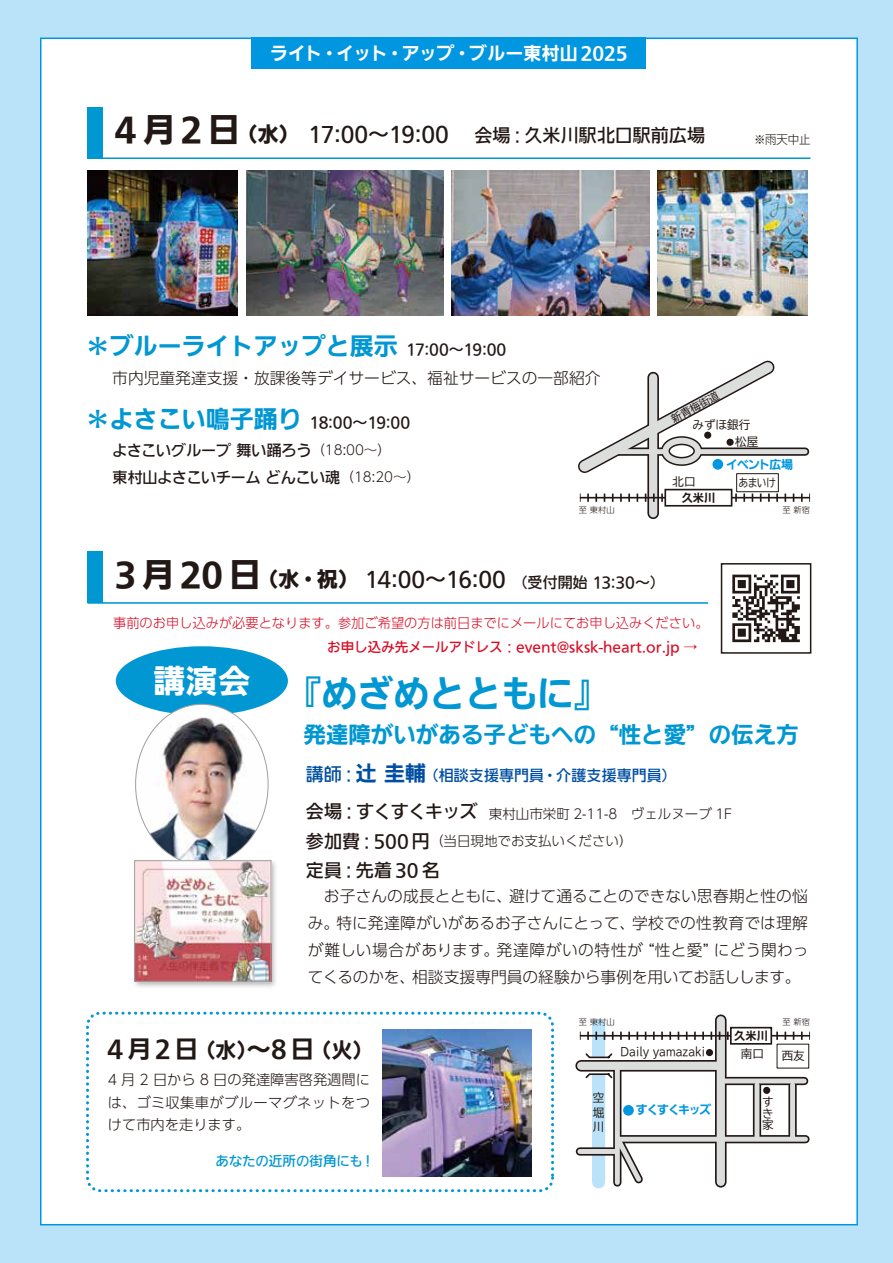
<style>
.page{position:relative;width:893px;height:1263px;background:#bae3f9}
.page>*{position:absolute;margin:0;border:0;box-sizing:border-box;transform-origin:0 0}
.t1{font:700 36px "Iwa UD Go Dsp Pro";color:#0097d2}
.t2{font:33px "Iwa UD Go Dsp Pro Eb";color:#221815}
.t3{font:700 32.4px "Iwa UD Go Dsp Pro";color:#fff}
.t4{font:700 24px "Iwa UD Go Dsp Pro";color:#0097d2}
.t5{font:700 24px "Iwa UD Go Dsp Pro";color:#221815}
.t6{font:700 22.5px "Iwa UD Go Dsp Pro";color:#0097d2}
.t7{font:500 21px "Iwa UD Go Dsp Pro";letter-spacing:-.02em;color:#221815}
.t8{font:500 18px "Iwa UD Go Dsp Pro";color:#221815}
.t9{font:700 18px "Iwa UD Go Dsp Pro";letter-spacing:-.01em;color:#fff}
.t10{font:500 18px "Iwa UD Go Dsp Pro";letter-spacing:-.035em;color:#221815}
.t11{font:300 15.75px/27px "UD Shin Go Pr 6 N";color:#221815;text-align:justify}
.t12{font:500 15px/27.6px "Iwa UD Go Dsp Pro";letter-spacing:-.005em;color:#221815}
.t13{font:500 15px "Iwa UD Go Dsp Pro";letter-spacing:.01em;color:#004ea2}
.t14{font:300 14.25px/22.5px "UD Shin Go Pr 6 N";color:#221815;text-align:justify}
.t15{font:300 13.5px "UD Shin Go Pr 6 N";color:#d80c24}
.t16{font:300 13.5px "UD Shin Go Pr 6 N";color:#221815}
.t17{font:500 13.5px "Iwa UD Go Hon Pro";color:#d80c24}
.t18{font:500 13.5px "Iwa UD Go Hon Pro";letter-spacing:-.005em;color:#0097d2}
.t19{font:700 12px "Iwa UD Go Dsp Pro";letter-spacing:-.1em;color:#0097e0}
.t20{font:300 12px "UD Shin Go Pr 6 N";color:#221815;scale:.95 1}
.t21{font:11.55px/14.4px "TBUD Go Std";color:#221815;text-align:justify}
.t22{font:11.55px "TBUD Go Std";color:#221815;scale:.9 1}
.t23{font:11.55px "TBUD Go Std";color:#221815;scale:.85 1}
.t24{font:700 11.25px "Iwa UD Go Dsp Pro";color:#221815}
.t25{font:10.5px "TBUD Go Std";color:#221815}
.t26{font:300 8.25px "UD Shin Go Pr 6 N";color:#221815}
.s1{font-size:21px}
.s2{font-weight:700;font-size:24px;color:#0097d2}
.s3{font-family:"UD Shin Go Pr 6 N";font-weight:300;font-size:13.5px}
.s4{font-family:"Iwa UD Go Dsp Pro Eb";font-weight:400;font-size:33px}
.s5{font-family:"Iwa UD Go Dsp Pro Eb";font-weight:400}
.s6{font-size:18px}
.s7{font-weight:700;font-size:21px}
.s8{font-family:"Iwa UD Go Dsp Pro";font-weight:500;font-size:18px}
</style>
<div class="page">
<div style="left:40px;top:38px;width:818px;height:1187px;background:#fff;border:2px solid #0097e0"></div>
<img style="left:383px;top:1029px;width:148px;height:147px">
<div style="left:592px;top:1025px;width:13px;height:157px;background:#bae3f9"></div>
<svg style="left:589px;top:1059px;width:20px;height:13px"></svg>
<svg style="left:585px;top:1052px;width:28px;height:7px"></svg>
<svg style="left:585px;top:1072px;width:28px;height:8px"></svg>
<svg style="left:715px;top:1020px;width:12px;height:162px"></svg>
<div style="left:581px;top:1060px;width:136px;height:11px;background:#5f5856"></div>
<svg style="left:725px;top:1077px;width:79px;height:8px"></svg>
<div style="left:753px;top:1085px;width:8px;height:53px;background:#7e7a78"></div>
<div style="left:788px;top:1085px;width:9px;height:53px;background:#221815"></div>
<div style="left:613px;top:1070px;width:8px;height:112px;background:#372f2c"></div>
<div style="left:580px;top:1147px;width:36px;height:8px;background:#221815"></div>
<div style="left:619px;top:1135px;width:186px;height:8px;background:#534c4a"></div>
<div style="left:717px;top:1020px;width:8px;height:162px;background:#dcdddd"></div>
<div style="left:581px;top:1062px;width:136px;height:8px;background:#dcdddd"></div>
<div style="left:721px;top:1078px;width:83px;height:5px;background:#dcdddd"></div>
<div style="left:754px;top:1085px;width:5px;height:53px;background:#dcdddd"></div>
<div style="left:790px;top:1085px;width:5px;height:53px;background:#dcdddd"></div>
<div style="left:615px;top:1070px;width:5px;height:112px;background:#dcdddd"></div>
<div style="left:580px;top:1149px;width:36px;height:5px;background:#dcdddd"></div>
<div style="left:619px;top:1137px;width:186px;height:5px;background:#dcdddd"></div>
<svg style="left:608px;top:1131px;width:42px;height:56px"></svg>
<div style="left:706px;top:1049px;width:7px;height:7px;background:#221815;border-radius:50%"></div>
<div style="left:623px;top:1105px;width:11px;height:11px;background:#0097e0;border-radius:50%"></div>
<div style="left:763px;top:1087px;width:7px;height:7px;background:#221815;border-radius:50%"></div>
<hr style="left:580px;top:1035px;width:230px;height:1px;background:#221815">
<svg style="left:587px;top:1031px;width:223px;height:9px"></svg>
<div style="left:730px;top:1027px;width:42px;height:18px;background:#fff;border:2px solid #221815"></div>
<svg style="left:647px;top:485px;width:12px;height:28px"></svg>
<div style="left:736px;top:473px;width:43px;height:19px;background:#fff;border:1px solid #221815"></div>
<div style="left:649px;top:378px;width:8px;height:135px;background:#dcdddd"></div>
<svg style="left:578px;top:360px;width:201px;height:125px"></svg>
<div style="left:613px;top:449px;width:53px;height:5px;background:#dcdddd"></div>
<div style="left:700px;top:447px;width:105px;height:9px;background:#2c221f"></div>
<div style="left:700px;top:449px;width:105px;height:5px;background:#dcdddd"></div>
<div style="left:704px;top:432px;width:7px;height:7px;background:#221815;border-radius:50%"></div>
<div style="left:726px;top:439px;width:8px;height:7px;background:#221815;border-radius:50%"></div>
<hr style="left:580px;top:497px;width:230px;height:1px;background:#221815">
<svg style="left:587px;top:493px;width:223px;height:9px"></svg>
<div style="left:664px;top:489px;width:68px;height:18px;background:#fff;border:2px solid #221815"></div>
<div style="left:662px;top:438px;width:39px;height:26px;border:6px solid #dcdddd;border-radius:50%"></div>
<div style="left:252px;top:38px;width:394px;height:31px;background:#0097e0"></div>
<div style="left:88px;top:107px;width:15px;height:51px;background:#0097d2"></div>
<hr style="left:88px;top:157px;width:722px;height:2px;background:#0097d2">
<div style="left:88px;top:551px;width:15px;height:52px;background:#0097d2"></div>
<hr style="left:88px;top:602px;width:620px;height:2px;background:#0097d2">
<div style="left:116px;top:646px;width:172px;height:69px;background:#0097d2;border-radius:50%"></div>
<div style="left:86px;top:1012px;width:468px;height:180px;border:3px dashed #0097d2;border-radius:13px"></div>
<div style="left:721px;top:563px;width:90px;height:91px;border:2px solid #221815"></div>
<svg style="left:732px;top:575px;width:68px;height:67px"></svg>
<img style="left:88px;top:171px;width:150px;height:145px">
<img style="left:657px;top:171px;width:151px;height:145px">
<img style="left:452px;top:171px;width:197px;height:145px">
<img style="left:246px;top:171px;width:197px;height:145px">
<img style="left:136px;top:704px;width:132px;height:152px">
<img style="left:134px;top:856px;width:142px;height:131px">
<img style="left:136px;top:862px;width:133px;height:117px">
<div style="left:134px;top:860px;width:137px;height:121px;border:1px solid #9fa0a0"></div>
<p class="t9" style="left:270px;top:40px;width:359px">ライト・イット・アップ・ブルー東村山 2025</p>
<h2 class="t2" style="left:115px;top:105px;width:186px">4月2日<span class="s1">（水）</span></h2>
<p class="t8" style="left:308px;top:122px;width:398px"><span class="s1">17:00～19:00</span> 会場：久米川駅北口駅前広場</p>
<p class="t20" style="left:754px;top:130px;width:61px">※雨天中止</p>
<h3 class="t4" style="left:86px;top:328px;width:313px">＊ブルーライトアップと展示</h3>
<p class="t12" style="left:406px;top:336px;width:102px">17:00～19:00</p>
<p class="t11" style="left:112px;top:364px;width:490px">市内児童発達支援・放課後等デイサービス、福祉サービスの一部紹介</p>
<p class="t12" style="left:112px;top:409px;width:309px;text-indent:-27px"><span class="s2">＊よさこい鳴子踊り</span> 18:00～19:00よさこいグループ 舞い踊ろう<span class="s3">（18:00～）<br></span>東村山よさこいチーム どんこい魂<span class="s3">（18:20～）</span></p>
<p class="t25" style="left:668px;top:412px;width:54px;rotate:-28deg">新青梅街道</p>
<p class="t21" style="left:735px;top:416px;width:25px;line-height:16.8px;text-indent:-43px">みずほ銀行松屋</p>
<p class="t19" style="left:726px;top:455px;width:69px">イベント広場</p>
<p class="t21" style="left:672px;top:474px;width:25px">北口</p>
<p class="t23" style="left:738px;top:473px;width:46px">あまいけ</p>
<p class="t24" style="left:682px;top:490px;width:35px">久米川</p>
<p class="t26" style="left:579px;top:503px;width:37px">至 東村山</p>
<p class="t26" style="left:782px;top:503px;width:29px">至 新宿</p>
<h3 class="t7" style="left:115px;top:563px;width:393px"><span class="s4">3 月 20 日</span><span class="s5">（水・祝）</span> 14:00～16:00</h3>
<p class="t12" style="left:512px;top:568px;width:154px">（受付開始 13:30～）</p>
<p class="t15" style="left:113px;top:612px;width:597px">事前のお申し込みが必要となります。参加ご希望の方は前日までにメールにてお申し込みください。</p>
<h3 class="t3" style="left:153px;top:657px;width:99px">講演会</h3>
<p class="t17" style="left:327px;top:637px;width:372px">お申し込み先メールアドレス：event@sksk-heart.or.jp →</p>
<h1 class="t1" style="left:286px;top:667px;width:325px">『めざめとともに』</h1>
<h3 class="t6" style="left:304px;top:718px;width:496px">発達障がいがある子どもへの“性と愛”の伝え方</h3>
<p class="t13" style="left:306px;top:764px;width:373px"><span class="s6">講師：</span><span class="s7">辻 圭輔</span>（相談支援専門員・介護支援専門員）</p>
<p class="t10" style="left:306px;top:798px;width:173px">会場：すくすくキッズ</p>
<p class="t16" style="left:306px;top:830px;width:328px"><span class="s8">参加費：500 円</span>（当日現地でお支払いください）</p>
<p class="t8" style="left:306px;top:857px;width:136px">定員：先着 30 名</p>
<p class="t16" style="left:489px;top:803px;width:245px">東村山市栄町 2-11-8　ヴェルヌーブ 1F</p>
<p class="t11" style="left:308px;top:881px;width:502px">　お子さんの成長とともに、避けて通ることのできない思春期と性の悩み。特に発達障がいがあるお子さんにとって、学校での性教育では理解が難しい場合があります。発達障がいの特性が “性と愛” にどう関わってくるのかを、相談支援専門員の経験から事例を用いてお話しします。</p>
<p class="t26" style="left:579px;top:1015px;width:37px">至 東村山</p>
<p class="t26" style="left:782px;top:1015px;width:29px">至 新宿</p>
<h3 class="t5" style="left:107px;top:1031px;width:268px">4 月2日<span class="s1">（水）</span>～8日<span class="s1">（火）</span></h3>
<p class="t14" style="left:108px;top:1068px;width:264px">4 月 2 日から 8 日の発達障害啓発週間には、ゴミ収集車がブルーマグネットをつけて市内を走ります。</p>
<p class="t18" style="left:215px;top:1151px;width:161px">あなたの近所の街角にも！</p>
<p class="t22" style="left:621px;top:1042px;width:95px">Daily yamazaki</p>
<p class="t24" style="left:734px;top:1028px;width:35px">久米川</p>
<p class="t21" style="left:741px;top:1046px;width:25px">南口</p>
<p class="t21" style="left:782px;top:1049px;width:25px">西友</p>
<p class="t21" style="left:593px;top:1090px;width:13px">空堀川</p>
<p class="t21" style="left:762px;top:1096px;width:13px;line-height:11.6px">すき家</p>
<p class="t19" style="left:636px;top:1100px;width:77px">すくすくキッズ</p>
</div>
